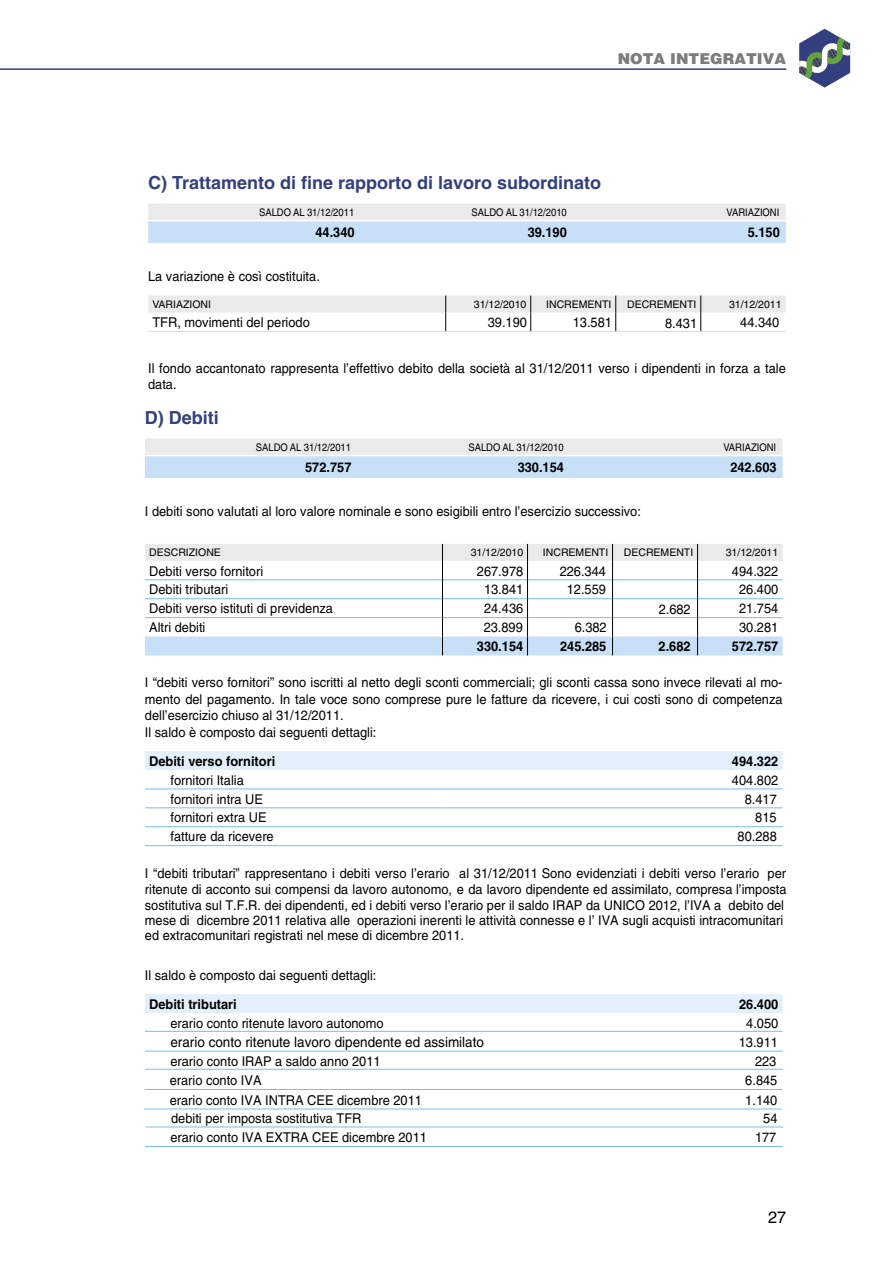
<style>
.page{position:relative;width:893px;height:1263px;background:#fff}
.page>*{position:absolute;margin:0;border:0;box-sizing:border-box;transform-origin:0 0}
.t1{font:700 18px "Helvetica";color:#333f7f}
.t2{font:16.5px "Helvetica";color:#000}
.t3{font:900 15px "Helvetica";color:#7c7c7c}
.t4{font:14.25px "Helvetica";color:#000;scale:.95 1}
.t5{font:13.5px/16.5px "Helvetica";color:#000;scale:.95 1}
.t6{font:700 13.5px "Helvetica";color:#000;scale:.95 1}
.t7{font:10.5px "Helvetica";color:#000}
.t8{font:10.5px "Helvetica";color:#000;scale:.9 1}
</style>
<div class="page">
<svg style="left:145px;top:439px;width:637px;height:39px;background:#d6e4f1"></svg>
<hr style="left:145px;top:455px;width:637px;height:1px;background:#fff">
<svg style="left:145px;top:544px;width:637px;height:111px"></svg>
<div style="left:145px;top:751px;width:637px;height:19px;background:#e3f0fb"></div>
<hr style="left:145px;top:789px;width:297px;height:1px;background:#79bced">
<hr style="left:442px;top:789px;width:340px;height:1px;background:#79bced">
<hr style="left:145px;top:808px;width:297px;height:1px;background:#79bced">
<hr style="left:442px;top:808px;width:340px;height:1px;background:#79bced">
<hr style="left:145px;top:826px;width:297px;height:1px;background:#79bced">
<hr style="left:442px;top:826px;width:340px;height:1px;background:#79bced">
<hr style="left:145px;top:845px;width:297px;height:1px;background:#79bced">
<hr style="left:442px;top:845px;width:340px;height:1px;background:#79bced">
<div style="left:145px;top:994px;width:637px;height:19px;background:#e3f0fb"></div>
<hr style="left:145px;top:1031px;width:340px;height:1px;background:#79bced">
<hr style="left:485px;top:1031px;width:297px;height:1px;background:#79bced">
<hr style="left:145px;top:1051px;width:340px;height:1px;background:#79bced">
<hr style="left:485px;top:1051px;width:297px;height:1px;background:#79bced">
<hr style="left:145px;top:1089px;width:340px;height:1px;background:#79bced">
<hr style="left:485px;top:1089px;width:297px;height:1px;background:#79bced">
<svg style="left:799px;top:29px;width:51px;height:59px"></svg>
<hr style="left:0;top:68px;width:786px;height:2px;background:#333f7f">
<hr style="left:144px;top:1109px;width:340px;height:1px;background:#79bced">
<hr style="left:484px;top:1109px;width:298px;height:1px;background:#79bced">
<svg style="left:148px;top:204px;width:638px;height:39px;background:#d6e4f1"></svg>
<hr style="left:148px;top:220px;width:425px;height:1px;background:#fff">
<hr style="left:573px;top:220px;width:213px;height:1px;background:#fff">
<svg style="left:148px;top:296px;width:638px;height:35px"></svg>
<hr style="left:148px;top:331px;width:553px;height:1px;background:#c7e0f7">
<hr style="left:701px;top:331px;width:85px;height:1px;background:#c7e0f7">
<hr style="left:146px;top:1127px;width:340px;height:1px;background:#79bced">
<hr style="left:486px;top:1127px;width:297px;height:1px;background:#79bced">
<hr style="left:145px;top:1146px;width:340px;height:1px;background:#79bced">
<hr style="left:485px;top:1146px;width:297px;height:1px;background:#79bced">
<hr style="left:145px;top:1069px;width:340px;height:1px;background:#79bced">
<hr style="left:485px;top:1069px;width:297px;height:1px;background:#79bced">
<p class="t3" style="left:618px;top:53px;width:170px">NOTA INTEGRATIVA</p>
<h1 class="t1" style="left:148px;top:176px;width:454px">C) Trattamento di fine rapporto di lavoro subordinato</h1>
<p class="t8" style="left:259px;top:208px;width:107px">SALDO AL 31/12/2011</p>
<p class="t8" style="left:472px;top:208px;width:107px">SALDO AL 31/12/2010</p>
<p class="t8" style="left:726px;top:208px;width:60px">VARIAZIONI</p>
<p class="t6" style="left:315px;top:227px;width:43px">44.340</p>
<p class="t6" style="left:528px;top:227px;width:43px">39.190</p>
<p class="t6" style="left:748px;top:227px;width:35px">5.150</p>
<p class="t5" style="left:148px;top:269px;width:182px">La variazione è così costituita.</p>
<p class="t7" style="left:152px;top:300px;width:60px">VARIAZIONI</p>
<p class="t7" style="left:474px;top:300px;width:54px">31/12/2010</p>
<p class="t7" style="left:546px;top:300px;width:67px">INCREMENTI</p>
<p class="t7" style="left:627px;top:300px;width:71px">DECREMENTI</p>
<p class="t7" style="left:729px;top:300px;width:54px">31/12/2011</p>
<p class="t5" style="left:152px;top:315px;width:167px">TFR, movimenti del periodo</p>
<p class="t5" style="left:488px;top:315px;width:43px">39.190</p>
<p class="t5" style="left:573px;top:315px;width:43px">13.581</p>
<p class="t5" style="left:740px;top:315px;width:43px">44.340</p>
<p class="t5" style="left:148px;top:361px;width:673px">Il fondo accantonato rappresenta l’effettivo debito della società al 31/12/2011 verso i dipendenti in forza a tale data.</p>
<p class="t5" style="left:665px;top:316px;width:35px">8.431</p>
<h1 class="t1" style="left:145px;top:411px;width:75px">D) Debiti</h1>
<p class="t8" style="left:256px;top:443px;width:107px">SALDO AL 31/12/2011</p>
<p class="t8" style="left:468px;top:443px;width:107px">SALDO AL 31/12/2010</p>
<p class="t8" style="left:723px;top:443px;width:60px">VARIAZIONI</p>
<p class="t6" style="left:305px;top:462px;width:50px">572.757</p>
<p class="t6" style="left:518px;top:462px;width:50px">330.154</p>
<p class="t6" style="left:730px;top:462px;width:50px">242.603</p>
<p class="t5" style="left:145px;top:504px;width:524px">I debiti sono valutati al loro valore nominale e sono esigibili entro l’esercizio successivo:</p>
<p class="t7" style="left:149px;top:549px;width:73px">DESCRIZIONE</p>
<p class="t7" style="left:471px;top:549px;width:54px">31/12/2010</p>
<p class="t7" style="left:543px;top:549px;width:67px">INCREMENTI</p>
<p class="t7" style="left:624px;top:549px;width:71px">DECREMENTI</p>
<p class="t7" style="left:726px;top:549px;width:54px">31/12/2011</p>
<p class="t5" style="left:149px;top:564px;width:121px">Debiti verso fornitori</p>
<p class="t5" style="left:477px;top:564px;width:50px">267.978</p>
<p class="t5" style="left:732px;top:564px;width:50px">494.322</p>
<p class="t5" style="left:149px;top:583px;width:85px">Debiti tributari</p>
<p class="t5" style="left:484px;top:583px;width:43px">13.841</p>
<p class="t5" style="left:739px;top:583px;width:43px">26.400</p>
<p class="t5" style="left:149px;top:602px;width:195px">Debiti verso istituti di previdenza</p>
<p class="t5" style="left:484px;top:602px;width:43px">24.436</p>
<p class="t5" style="left:560px;top:564px;width:50px">226.344</p>
<p class="t5" style="left:567px;top:583px;width:43px">12.559</p>
<p class="t5" style="left:739px;top:602px;width:43px">21.754</p>
<p class="t5" style="left:659px;top:603px;width:35px">2.682</p>
<p class="t5" style="left:149px;top:621px;width:61px">Altri debiti</p>
<p class="t5" style="left:484px;top:621px;width:43px">23.899</p>
<p class="t5" style="left:575px;top:621px;width:35px">6.382</p>
<p class="t5" style="left:739px;top:621px;width:43px">30.281</p>
<p class="t6" style="left:477px;top:641px;width:50px">330.154</p>
<p class="t6" style="left:560px;top:641px;width:50px">245.285</p>
<p class="t6" style="left:658px;top:641px;width:35px">2.682</p>
<p class="t6" style="left:732px;top:641px;width:50px">572.757</p>
<p class="t5" style="left:145px;top:675px;width:673px">I “debiti verso fornitori” sono iscritti al netto degli sconti commerciali; gli sconti cassa sono invece rilevati al mo&shy;mento del pagamento. In tale voce sono comprese pure le fatture da ricevere, i cui costi sono di competenza dell’esercizio chiuso al 31/12/2011.<br>Il saldo è composto dai seguenti dettagli:</p>
<p class="t6" style="left:149px;top:756px;width:134px">Debiti verso fornitori</p>
<p class="t6" style="left:732px;top:756px;width:50px">494.322</p>
<p class="t5" style="left:170px;top:773px;width:79px">fornitori Italia</p>
<p class="t5" style="left:732px;top:773px;width:50px">404.802</p>
<p class="t5" style="left:170px;top:792px;width:99px">fornitori intra UE</p>
<p class="t5" style="left:745px;top:792px;width:35px">8.417</p>
<p class="t5" style="left:170px;top:811px;width:103px">fornitori extra UE</p>
<p class="t5" style="left:755px;top:811px;width:24px">815</p>
<p class="t5" style="left:170px;top:830px;width:110px">fatture da ricevere</p>
<p class="t5" style="left:737px;top:830px;width:43px">80.288</p>
<p class="t5" style="left:145px;top:866px;width:677px;line-height:15.6px">I “debiti tributari” rappresentano i debiti verso l’erario al 31/12/2011 Sono evidenziati i debiti verso l’erario per ritenute di acconto sui compensi da lavoro autonomo, e da lavoro dipendente ed assimilato, compresa l’imposta sostitutiva sul T.F.R. dei dipendenti, ed i debiti verso l’erario per il saldo IRAP da UNICO 2012, l’IVA a debito del mese di dicembre 2011 relativa alle operazioni inerenti le attività connesse e l’ IVA sugli acquisti intracomunitari ed extracomunitari registrati nel mese di dicembre 2011.</p>
<p class="t5" style="left:145px;top:968px;width:245px">Il saldo è composto dai seguenti dettagli:</p>
<p class="t6" style="left:149px;top:999px;width:94px">Debiti tributari</p>
<p class="t6" style="left:739px;top:999px;width:43px">26.400</p>
<p class="t5" style="left:170px;top:1016px;width:226px">erario conto ritenute lavoro autonomo</p>
<p class="t5" style="left:746px;top:1016px;width:35px">4.050</p>
<p class="t4" style="left:170px;top:1037px;width:332px">erario conto ritenute lavoro dipendente ed assimilato</p>
<p class="t5" style="left:739px;top:1035px;width:43px">13.911</p>
<p class="t5" style="left:170px;top:1054px;width:223px">erario conto IRAP a saldo anno 2011</p>
<p class="t5" style="left:755px;top:1054px;width:24px">223</p>
<p class="t5" style="left:170px;top:1073px;width:98px">erario conto IVA</p>
<p class="t5" style="left:745px;top:1073px;width:35px">6.845</p>
<p class="t5" style="left:170px;top:1093px;width:267px">erario conto IVA INTRA CEE dicembre 2011</p>
<p class="t5" style="left:745px;top:1093px;width:35px">1.140</p>
<p class="t5" style="left:171px;top:1111px;width:202px">debiti per imposta sostitutiva TFR</p>
<p class="t5" style="left:763px;top:1111px;width:17px">54</p>
<p class="t5" style="left:170px;top:1131px;width:271px">erario conto IVA EXTRA CEE dicembre 2011</p>
<p class="t5" style="left:755px;top:1131px;width:24px">177</p>
<p class="t2" style="left:768px;top:1211px;width:20px">27</p>
</div>
